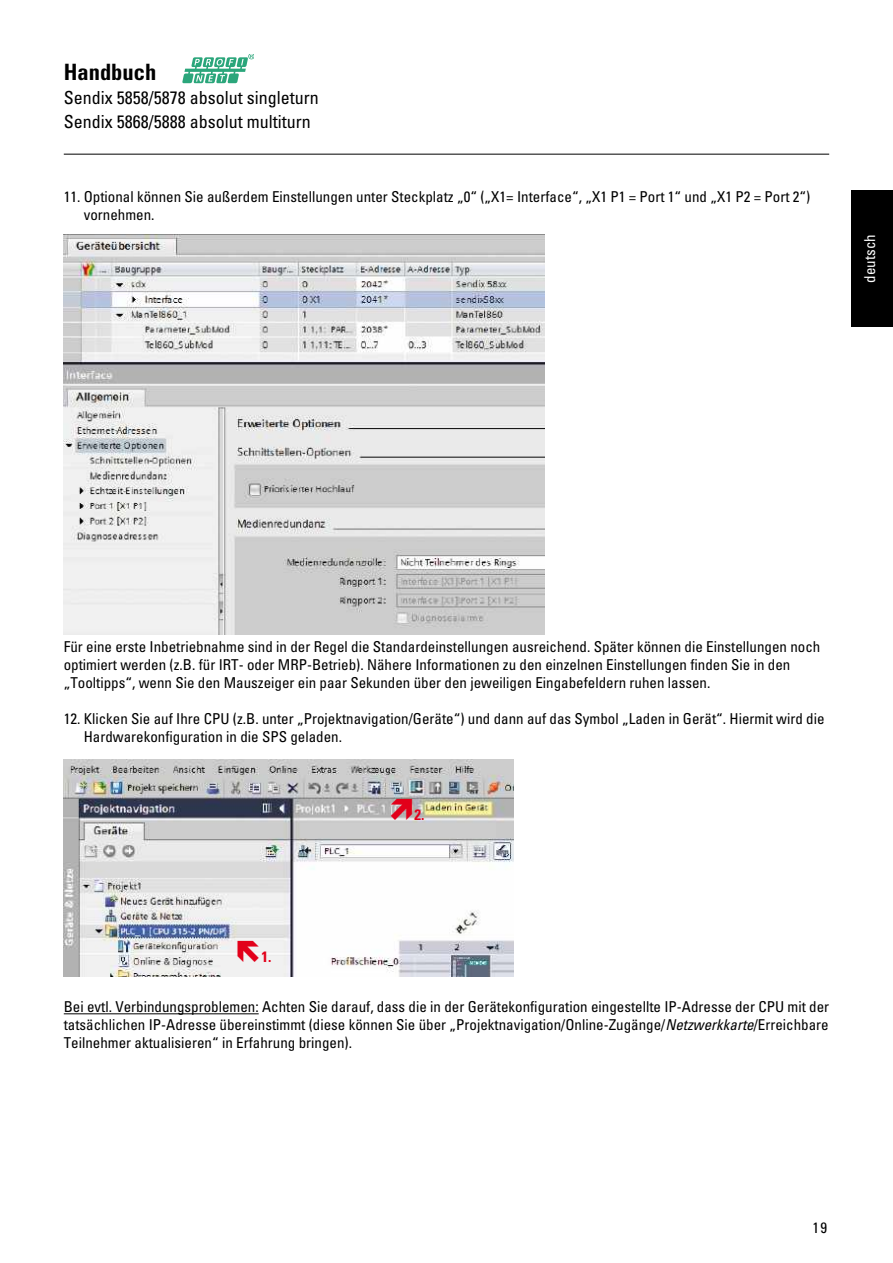
<style>
.page{position:relative;width:893px;height:1263px;background:#fff}
.page>*{position:absolute;margin:0;border:0;box-sizing:border-box;transform-origin:0 0}
.t1{font:700 condensed 22.5px "Univers LT Std";color:#000}
.t2{font:condensed 18px/24px "Univers LT Std";color:#000}
.t3{font:condensed 15px/18px "Univers LT Std";color:#000}
.t4{font:condensed 15px "Univers LT Std";color:#fff}
.t5{font:700 condensed 15px "Univers LT Std";color:#e2001a}
.s1{font-style:italic}
</style>
<div class="page">
<hr style="left:64px;top:154px;width:765px;height:1px;background:#000">
<svg style="left:182px;top:54px;width:71px;height:29px"></svg>
<div style="left:851px;top:190px;width:42px;height:137px;background:#000"></div>
<hr style="left:64px;top:1013px;width:195px;height:1px;background:#000">
<img style="left:64px;top:235px;width:481px;height:399px">
<img style="left:64px;top:760px;width:450px;height:216px">
<svg style="left:238px;top:940px;width:21px;height:21px"></svg>
<svg style="left:391px;top:798px;width:21px;height:22px"></svg>
<h1 class="t1" style="left:64px;top:58px;width:94px">Handbuch</h1>
<p class="t2" style="left:64px;top:85px;width:256px">Sendix 5858/5878 absolut singleturn<br>Sendix 5868/5888 absolut multiturn</p>
<p class="t3" style="left:84px;top:188px;width:728px;text-indent:-20px">11. Optional können Sie außerdem Einstellungen unter Steckplatz „0“ („X1= Interface“, „X1 P1 = Port 1“ und „X1 P2 = Port 2“) vornehmen.</p>
<p class="t4" style="left:860px;top:282px;width:50px;rotate:-90deg">deutsch</p>
<p class="t3" style="left:64px;top:638px;width:758px">Für eine erste Inbetriebnahme sind in der Regel die Standardeinstellungen ausreichend. Später können die Einstellungen noch optimiert werden (z.B. für IRT- oder MRP-Betrieb). Nähere Informationen zu den einzelnen Einstellungen finden Sie in den „Tooltipps“, wenn Sie den Mauszeiger ein paar Sekunden über den jeweiligen Eingabefeldern ruhen lassen.</p>
<p class="t3" style="left:84px;top:710px;width:742px;text-indent:-20px">12. Klicken Sie auf Ihre CPU (z.B. unter „Projektnavigation/Geräte“) und dann auf das Symbol „Laden in Gerät“. Hiermit wird die<br>Hardwarekonfiguration in die SPS geladen.</p>
<p class="t5" style="left:261px;top:947px;width:11px">1.</p>
<p class="t5" style="left:415px;top:805px;width:11px">2.</p>
<p class="t3" style="left:64px;top:998px;width:767px;text-align:justify">Bei evtl. Verbindungsproblemen: Achten Sie darauf, dass die in der Gerätekonfiguration eingestellte IP-Adresse der CPU mit der tatsächlichen IP-Adresse übereinstimmt (diese können Sie über „Projektnavigation/Online-Zugänge/<span class="s1">Netzwerkkarte</span>/Erreichbare Teilnehmer aktualisieren“ in Erfahrung bringen).</p>
<p class="t3" style="left:812px;top:1218px;width:16px">19</p>
</div>
